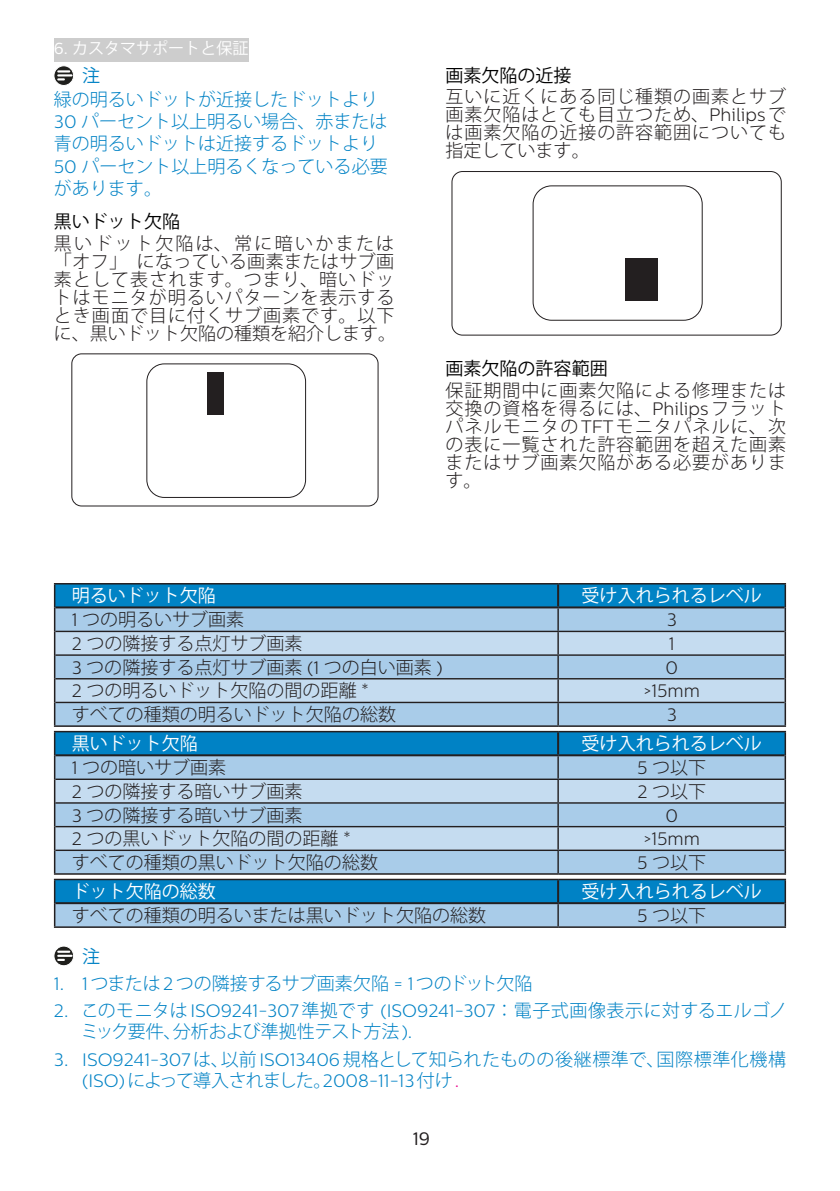
<style>
.page{position:relative;width:840px;height:1191px;background:#fff}
.page>*{position:absolute;margin:0;border:0;box-sizing:border-box;transform-origin:0 0}
.chapter-paragraph{font:300 18px/18px "Koz Go Std";color:#231f20;text-align:justify}
.t1{font:300 18px/22px "Koz Go Std";color:#0082c5}
.t2{font:300 18px/21.6px "Koz Go Std";letter-spacing:.03em;color:#0082c5}
.t3{font:18px "Koz Go Std";color:#fff}
.Heading_3{font:18px "Koz Go Std";color:#000}
.t4{font:300 18px "Centrale Sans";color:#231f20}
.t5{font:18px "Centrale Sans";color:#231f20}
.chapter-paragraph-2{font:18px "Koz Go Std";color:#0082c5}
.Heading_4{font:18px "Koz Go Std";color:#0082c5}
.t6{font:16px "Koz Go Std";color:#fff}
.s1{font-family:"Centrale Sans"}
.s2{font-family:"Centrale Sans";color:#ed028c}
</style>
<div class="page">
<div style="left:54px;top:38px;width:194px;height:24px;background:#cdcdcd"></div>
<svg style="left:54px;top:66px;width:20px;height:19px"></svg>
<div style="left:54px;top:66px;width:20px;height:19px;border:1px solid #fff;border-radius:50%"></div>
<svg style="left:58px;top:70px;width:13px;height:10px"></svg>
<div style="left:72px;top:354px;width:306px;height:152px;border:1px solid #231f20;border-radius:10px"></div>
<div style="left:146px;top:364px;width:159px;height:133px;border:1px solid #231f20;border-radius:18px"></div>
<div style="left:207px;top:372px;width:17px;height:43px;background:#231f20"></div>
<div style="left:451px;top:171px;width:330px;height:164px;border:1px solid #231f20;border-radius:11px"></div>
<div style="left:532px;top:186px;width:170px;height:134px;border:1px solid #231f20;border-radius:18px"></div>
<div style="left:625px;top:258px;width:33px;height:42px;background:#231f20"></div>
<hr style="left:54px;top:725px;width:504px;height:2px;background:#231f20">
<hr style="left:558px;top:725px;width:227px;height:2px;background:#231f20">
<hr style="left:54px;top:583px;width:504px;height:1px;background:#231f20">
<hr style="left:558px;top:583px;width:227px;height:1px;background:#231f20">
<svg style="left:54px;top:584px;width:731px;height:141px;background:#90bcdb"></svg>
<hr style="left:55px;top:606px;width:503px;height:2px;background:#231f20">
<hr style="left:557px;top:584px;width:2px;height:22px;background:#231f20">
<hr style="left:558px;top:606px;width:226px;height:2px;background:#231f20">
<hr style="left:54px;top:873px;width:504px;height:1px;background:#231f20">
<hr style="left:558px;top:873px;width:227px;height:1px;background:#231f20">
<svg style="left:54px;top:731px;width:731px;height:142px;background:#90bbda"></svg>
<hr style="left:55px;top:754px;width:503px;height:2px;background:#231f20">
<hr style="left:557px;top:732px;width:2px;height:22px;background:#231f20">
<hr style="left:558px;top:754px;width:226px;height:2px;background:#231f20">
<hr style="left:54px;top:926px;width:504px;height:2px;background:#231f20">
<hr style="left:558px;top:926px;width:227px;height:2px;background:#231f20">
<hr style="left:54px;top:878px;width:504px;height:2px;background:#231f20">
<hr style="left:558px;top:878px;width:227px;height:2px;background:#231f20">
<svg style="left:54px;top:879px;width:731px;height:48px;background:#52a0ce"></svg>
<hr style="left:55px;top:902px;width:503px;height:2px;background:#231f20">
<hr style="left:557px;top:880px;width:2px;height:22px;background:#231f20">
<hr style="left:558px;top:902px;width:226px;height:2px;background:#231f20">
<svg style="left:54px;top:946px;width:20px;height:19px"></svg>
<div style="left:54px;top:946px;width:20px;height:19px;border:1px solid #fff;border-radius:50%"></div>
<svg style="left:58px;top:950px;width:13px;height:11px"></svg>
<p class="t6" style="left:54px;top:39px;width:196px"><span class="s1">6.</span> カスタマサポートと保証</p>
<p class="chapter-paragraph-2" style="left:82px;top:65px;width:19px">注</p>
<p class="t1" style="left:54px;top:89px;width:335px">緑の明るいドットが近接したドットより<br><span class="s1">30</span> パーセント以上明るい場合、赤または青の明るいドットは近接するドットより<br><span class="s1">50</span> パーセント以上明るくなっている必要があります。</p>
<p class="Heading_3" style="left:54px;top:210px;width:127px">黒いドット欠陥</p>
<p class="chapter-paragraph" style="left:54px;top:234px;width:344px">黒いドット欠陥は、常に暗いかまたは「オフ」になっている画素またはサブ画素として表されます。つまり、暗いドットはモニタが明るいパターンを表示するとき画面で目に付くサブ画素です。以下に、黒いドット欠陥の種類を紹介します。</p>
<p class="Heading_3" style="left:445px;top:64px;width:128px">画素欠陥の近接</p>
<p class="chapter-paragraph" style="left:445px;top:88px;width:342px">互いに近くにある同じ種類の画素とサブ画素欠陥はとても目立つため、<span class="s1">Philips</span>では画素欠陥の近接の許容範囲についても指定しています。</p>
<p class="Heading_3" style="left:445px;top:357px;width:164px">画素欠陥の許容範囲</p>
<p class="chapter-paragraph" style="left:445px;top:381px;width:342px">保証期間中に画素欠陥による修理または交換の資格を得るには、<span class="s1">Philips</span>フラットパネルモニタの<span class="s1">TFT</span>モニタパネルに、次の表に一覧された許容範囲を超えた画素またはサブ画素欠陥がある必要があります。</p>
<p class="t3" style="left:72px;top:584px;width:146px">明るいドット欠陥</p>
<p class="t3" style="left:581px;top:584px;width:181px">受け入れられるレベル</p>
<p class="chapter-paragraph" style="left:72px;top:611px;width:174px"><span class="s1">1</span> つの明るいサブ画素</p>
<p class="t4" style="left:666px;top:610px;width:12px">3</p>
<p class="chapter-paragraph" style="left:72px;top:635px;width:232px"><span class="s1">2</span> つの隣接する点灯サブ画素</p>
<p class="t4" style="left:668px;top:633px;width:7px">1</p>
<p class="chapter-paragraph" style="left:72px;top:658px;width:372px"><span class="s1">3</span> つの隣接する点灯サブ画素 <span class="s1">(1</span> つの白い画素 <span class="s1">)</span></p>
<p class="t4" style="left:665px;top:657px;width:14px">0</p>
<p class="chapter-paragraph" style="left:72px;top:682px;width:299px"><span class="s1">2</span> つの明るいドット欠陥の間の距離 <span class="s1">*</span></p>
<p class="t4" style="left:643px;top:681px;width:58px">&gt;15mm</p>
<p class="chapter-paragraph" style="left:72px;top:706px;width:326px">すべての種類の明るいドット欠陥の総数</p>
<p class="t4" style="left:666px;top:704px;width:12px">3</p>
<p class="t3" style="left:72px;top:732px;width:128px">黒いドット欠陥</p>
<p class="t3" style="left:581px;top:732px;width:181px">受け入れられるレベル</p>
<p class="chapter-paragraph" style="left:72px;top:759px;width:156px"><span class="s1">1</span> つの暗いサブ画素</p>
<p class="chapter-paragraph" style="left:637px;top:759px;width:70px"><span class="s1">5</span> つ以下</p>
<p class="chapter-paragraph" style="left:72px;top:782px;width:232px"><span class="s1">2</span> つの隣接する暗いサブ画素</p>
<p class="chapter-paragraph" style="left:637px;top:782px;width:70px"><span class="s1">2</span> つ以下</p>
<p class="chapter-paragraph" style="left:72px;top:806px;width:232px"><span class="s1">3</span> つの隣接する暗いサブ画素</p>
<p class="t4" style="left:665px;top:805px;width:14px">0</p>
<p class="chapter-paragraph" style="left:72px;top:830px;width:281px"><span class="s1">2</span> つの黒いドット欠陥の間の距離 <span class="s1">*</span></p>
<p class="t4" style="left:643px;top:829px;width:58px">&gt;15mm</p>
<p class="chapter-paragraph" style="left:72px;top:853px;width:308px">すべての種類の黒いドット欠陥の総数</p>
<p class="chapter-paragraph" style="left:637px;top:853px;width:70px"><span class="s1">5</span> つ以下</p>
<p class="t3" style="left:72px;top:880px;width:146px">ドット欠陥の総数</p>
<p class="t3" style="left:581px;top:880px;width:181px">受け入れられるレベル</p>
<p class="chapter-paragraph" style="left:72px;top:907px;width:416px">すべての種類の明るいまたは黒いドット欠陥の総数</p>
<p class="chapter-paragraph" style="left:637px;top:907px;width:70px"><span class="s1">5</span> つ以下</p>
<p class="Heading_4" style="left:82px;top:945px;width:19px">注</p>
<p class="t1" style="left:54px;top:972px;width:480px"><span class="s1">1. 1</span>つまたは<span class="s1">2</span>つの隣接するサブ画素欠陥 <span class="s1">= 1</span>つのドット欠陥</p>
<p class="t1" style="left:81px;top:999px;width:707px;text-indent:-27px"><span class="s1">2.</span> このモニタは<span class="s1">ISO9241-307</span>準拠です <span class="s1">(ISO9241-307</span>：電子式画像表示に対するエルゴノミック要件、分析および準拠性テスト方法<span class="s1">).</span></p>
<p class="t2" style="left:82px;top:1048px;width:705px;text-indent:-28px"><span class="s1">3. ISO9241-307</span>は、以前<span class="s1">ISO13406</span>規格として知られたものの後継標準で、国際標準化機構<span class="s1">(ISO)</span>によって導入されました。<span class="s1">2008-11-13</span>付け<span class="s2">.</span></p>
<p class="t5" style="left:412px;top:1128px;width:19px">19</p>
</div>
